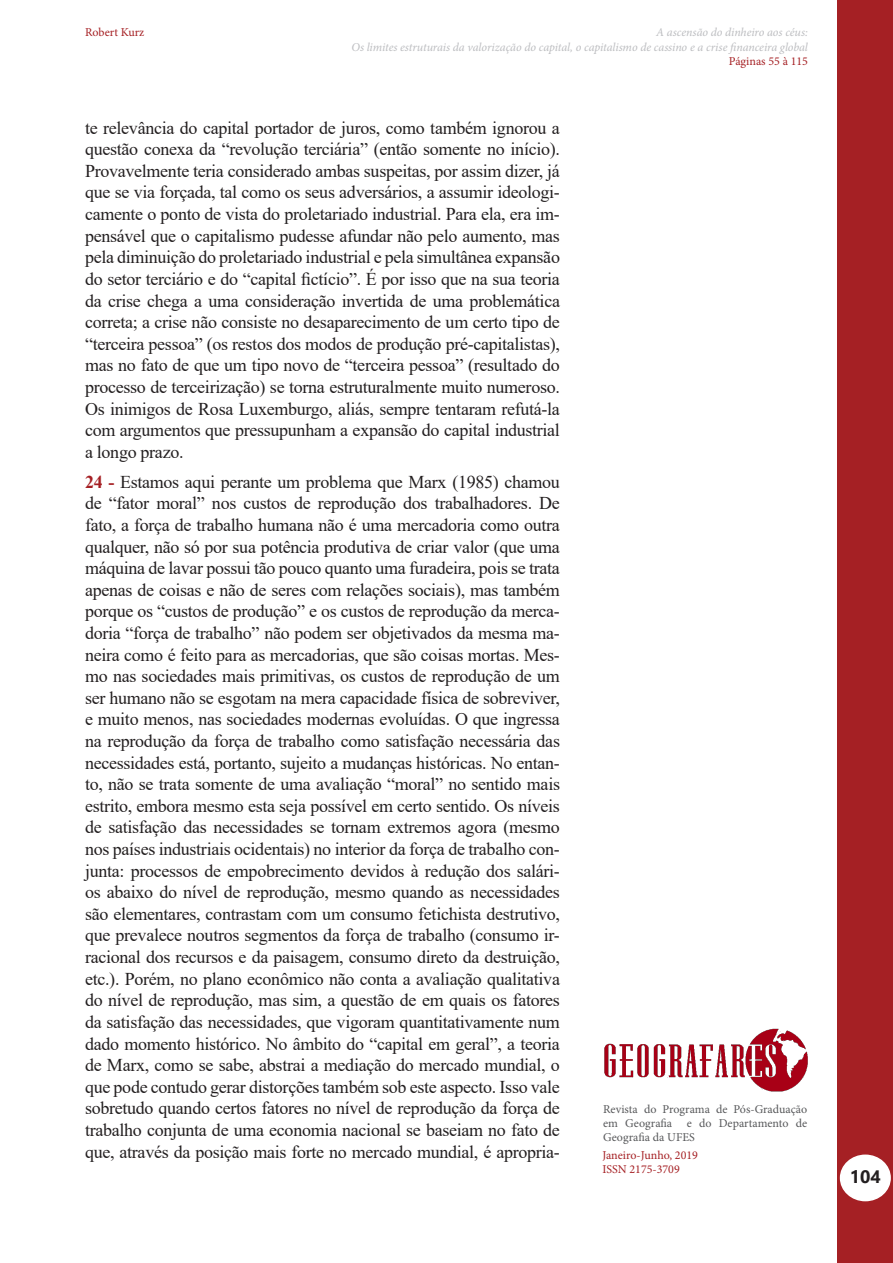
<style>
.page{position:relative;width:893px;height:1263px;background:#fff}
.page>*{position:absolute;margin:0;border:0;box-sizing:border-box;transform-origin:0 0}
.t1{font:18px/21.6px "Times New Roman";letter-spacing:-.015em;color:#231f20;text-align:justify}
.t2{font:700 18px "Segoe UI";color:#231f20}
.t3{font:italic 12px/14.4px "Minion Pro";letter-spacing:-.005em;color:#bcbdc0;text-align:right}
.t4{font:12px/14.4px "Minion Pro";color:#57585a;text-align:justify}
.t5{font:12px/14.4px "Minion Pro";color:#a52024}
.s1{font-weight:700;color:#a52024}
</style>
<div class="page">
<div style="left:838px;top:0;width:55px;height:1263px;background:#a52024"></div>
<div style="left:841px;top:1155px;width:49px;height:45px;background:#fff;border-radius:50%"></div>
<div style="left:840px;top:1154px;width:51px;height:47px;border:2px solid #fff;border-radius:50%"></div>
<img style="left:604px;top:1028px;width:204px;height:64px">
<p class="t5" style="left:85px;top:25px;width:61px">Robert Kurz</p>
<p class="t3" style="left:352px;top:25px;width:458px">A ascensão do dinheiro aos céus:<br>Os limites estruturais da valorização do capital, o capitalismo de cassino e a crise financeira global</p>
<p class="t5" style="left:729px;top:54px;width:80px">Páginas 55 à 115</p>
<p class="t1" style="left:85px;top:116px;width:476px">te relevância do capital portador de juros, como também ignorou a questão conexa da “revolução terciária” (então somente no início).<br>Provavelmente teria considerado ambas suspeitas, por assim dizer, já que se via forçada, tal como os seus adversários, a assumir ideologi&shy;camente o ponto de vista do proletariado industrial. Para ela, era im&shy;pensável que o capitalismo pudesse afundar não pelo aumento, mas pela diminuição do proletariado industrial e pela simultânea expansão do setor terciário e do “capital fictício”. É por isso que na sua teoria da crise chega a uma consideração invertida de uma problemática correta; a crise não consiste no desaparecimento de um certo tipo de “terceira pessoa” (os restos dos modos de produção pré-capitalistas), mas no fato de que um tipo novo de “terceira pessoa” (resultado do processo de terceirização) se torna estruturalmente muito numeroso.<br>Os inimigos de Rosa Luxemburgo, aliás, sempre tentaram refutá-la com argumentos que pressupunham a expansão do capital industrial a longo prazo.</p>
<p class="t1" style="left:85px;top:470px;width:476px"><span class="s1">24 -</span> Estamos aqui perante um problema que Marx (1985) chamou de “fator moral” nos custos de reprodução dos trabalhadores. De fato, a força de trabalho humana não é uma mercadoria como outra qualquer, não só por sua potência produtiva de criar valor (que uma máquina de lavar possui tão pouco quanto uma furadeira, pois se trata apenas de coisas e não de seres com relações sociais), mas também porque os “custos de produção” e os custos de reprodução da merca&shy;doria “força de trabalho” não podem ser objetivados da mesma ma&shy;neira como é feito para as mercadorias, que são coisas mortas. Mes&shy;mo nas sociedades mais primitivas, os custos de reprodução de um ser humano não se esgotam na mera capacidade física de sobreviver, e muito menos, nas sociedades modernas evoluídas. O que ingressa na reprodução da força de trabalho como satisfação necessária das necessidades está, portanto, sujeito a mudanças históricas. No entan&shy;to, não se trata somente de uma avaliação “moral” no sentido mais estrito, embora mesmo esta seja possível em certo sentido. Os níveis de satisfação das necessidades se tornam extremos agora (mesmo nos países industriais ocidentais) no interior da força de trabalho con&shy;junta: processos de empobrecimento devidos à redução dos salári&shy;os abaixo do nível de reprodução, mesmo quando as necessidades são elementares, contrastam com um consumo fetichista destrutivo, que prevalece noutros segmentos da força de trabalho (consumo ir&shy;racional dos recursos e da paisagem, consumo direto da destruição, etc.). Porém, no plano econômico não conta a avaliação qualitativa do nível de reprodução, mas sim, a questão de em quais os fatores da satisfação das necessidades, que vigoram quantitativamente num dado momento histórico. No âmbito do “capital em geral”, a teoria de Marx, como se sabe, abstrai a mediação do mercado mundial, o que pode contudo gerar distorções também sob este aspecto. Isso vale sobretudo quando certos fatores no nível de reprodução da força de trabalho conjunta de uma economia nacional se baseiam no fato de que, através da posição mais forte no mercado mundial, é apropria-</p>
<p class="t4" style="left:603px;top:1101px;width:206px">Revista do Programa de Pós-Graduação em Geografia e do Departamento de Geografia da UFES</p>
<p class="t5" style="left:602px;top:1148px;width:97px">Janeiro-Junho, 2019<br>ISSN 2175-3709</p>
<p class="t2" style="left:850px;top:1159px;width:33px">104</p>
</div>
